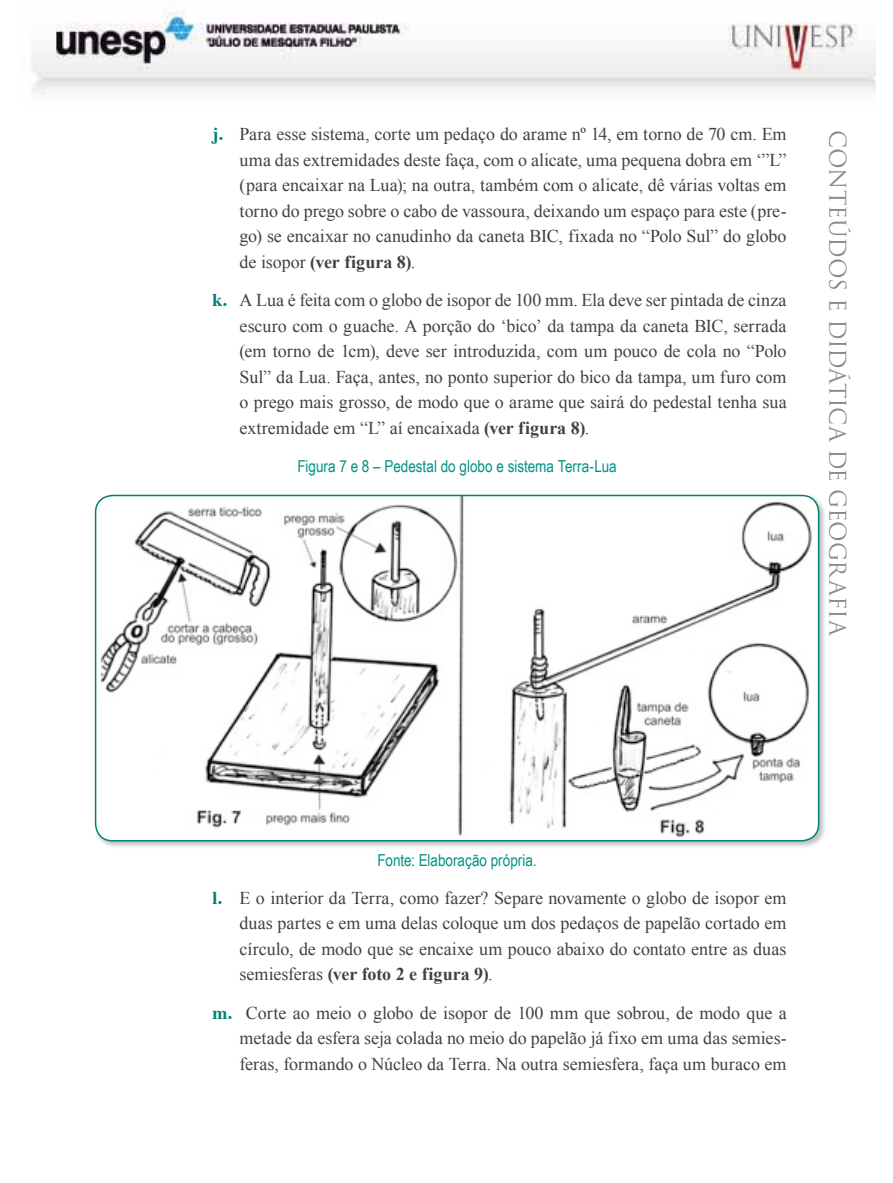
<style>
.page{position:relative;width:893px;height:1183px;background:#fff}
.page>*{position:absolute;margin:0;border:0;box-sizing:border-box;transform-origin:0 0}
.t1{font:22.5px "Trajan Pro";letter-spacing:-.02em;color:#888a8d}
.t2{font:18px/25.5px "Times New Roman";color:#414042;text-align:justify}
.t3{font:16.5px "Arial Narrow";color:#009286}
.s1{font-family:"Times";font-weight:700;color:#008272}
.s2{font-weight:700}
</style>
<div class="page">
<img style="left:32px;top:10px;width:844px;height:85px">
<div style="left:93px;top:493px;width:734px;height:356px;background:#000;opacity:.25"></div>
<img style="left:96px;top:495px;width:723px;height:345px">
<div style="left:95px;top:494px;width:724px;height:347px;border:2px solid #008272;border-radius:17px"></div>
<p class="t2" style="left:240px;top:121px;width:549px;text-indent:-27px"><span class="s1">j.</span> Para esse sistema, corte um pedaço do arame nº 14, em torno de 70 cm. Em uma das extremidades deste faça, com o alicate, uma pequena dobra em ‘”L” (para encaixar na Lua); na outra, também com o alicate, dê várias voltas em torno do prego sobre o cabo de vassoura, deixando um espaço para este (pre&shy;go) se encaixar no canudinho da caneta BIC, fixada no “Polo Sul” do globo de isopor <span class="s2">(ver figura 8)</span>.</p>
<p class="t2" style="left:240px;top:287px;width:549px;text-indent:-27px"><span class="s1">k.</span> A Lua é feita com o globo de isopor de 100 mm. Ela deve ser pintada de cinza escuro com o guache. A porção do ‘bico’ da tampa da caneta BIC, serrada (em torno de 1cm), deve ser introduzida, com um pouco de cola no “Polo Sul” da Lua. Faça, antes, no ponto superior do bico da tampa, um furo com o prego mais grosso, de modo que o arame que sairá do pedestal tenha sua extremidade em “L” aí encaixada <span class="s2">(ver figura 8)</span>.</p>
<p class="t3" style="left:297px;top:454px;width:321px">Figura 7 e 8 – Pedestal do globo e sistema Terra-Lua</p>
<p class="t1" style="left:852px;top:130px;width:505px;rotate:90deg">Conteúdos e Didática de GEOGRAFIA</p>
<p class="t3" style="left:377px;top:847px;width:161px">Fonte: Elaboração própria.</p>
<p class="t2" style="left:240px;top:884px;width:548px;text-indent:-27px"><span class="s1">l.</span> E o interior da Terra, como fazer? Separe novamente o globo de isopor em duas partes e em uma delas coloque um dos pedaços de papelão cortado em círculo, de modo que se encaixe um pouco abaixo do contato entre as duas semiesferas <span class="s2">(ver foto 2 e figura 9)</span>.</p>
<p class="t2" style="left:240px;top:999px;width:549px;text-indent:-27px"><span class="s1">m.</span> Corte ao meio o globo de isopor de 100 mm que sobrou, de modo que a metade da esfera seja colada no meio do papelão já fixo em uma das semies&shy;feras, formando o Núcleo da Terra. Na outra semiesfera, faça um buraco em</p>
</div>
